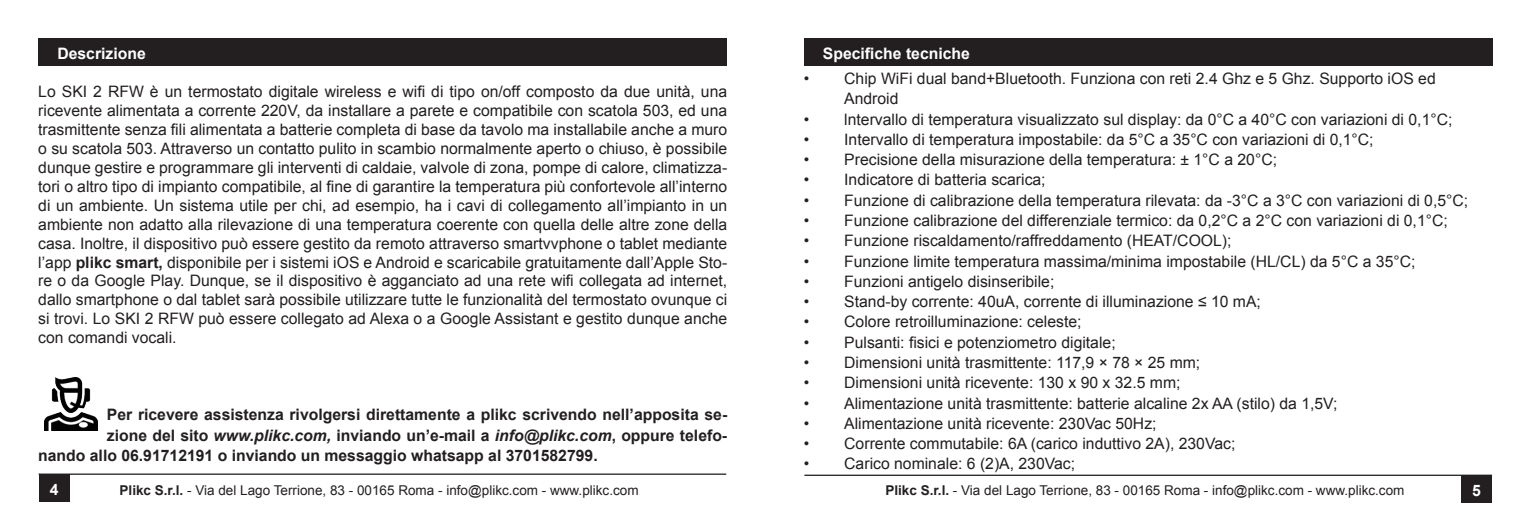
<style>
.page{position:relative;width:1531px;height:511px;background:#fff}
.page>*{position:absolute;margin:0;border:0;box-sizing:border-box;transform-origin:0 0}
.t1{font:15.75px/18.9px "Arial";color:#231f20;text-align:justify}
.t2{font:700 15.75px "Arial";color:#231f20}
.t3{font:700 15.75px "Arial";color:#fff}
.t4{font:13.5px "Arial";color:#231f20}
.s1{font-weight:700}
.s2{font-style:italic}
</style>
<div class="page">
<hr style="left:39px;top:473px;width:687px;height:1px;background:#000">
<div style="left:39px;top:474px;width:31px;height:27px;background:#231f20"></div>
<hr style="left:804px;top:474px;width:688px;height:1px;background:#000">
<div style="left:1461px;top:475px;width:31px;height:27px;background:#231f20"></div>
<div style="left:38px;top:39px;width:689px;height:27px;background:#231f20"></div>
<img style="left:45px;top:377px;width:53px;height:53px">
<div style="left:804px;top:39px;width:688px;height:27px;background:#231f20"></div>
<p class="t3" style="left:57px;top:48px;width:90px">Descrizione</p>
<p class="t1" style="left:38px;top:83px;width:690px">Lo SKI 2 RFW è un termostato digitale wireless e wifi di tipo on/off composto da due unità, una ricevente alimentata a corrente 220V, da installare a parete e compatibile con scatola 503, ed una trasmittente senza fili alimentata a batterie completa di base da tavolo ma installabile anche a muro o su scatola 503. Attraverso un contatto pulito in scambio normalmente aperto o chiuso, è possibile dunque gestire e programmare gli interventi di caldaie, valvole di zona, pompe di calore, climatizza&shy;tori o altro tipo di impianto compatibile, al fine di garantire la temperatura più confortevole all’interno di un ambiente. Un sistema utile per chi, ad esempio, ha i cavi di collegamento all’impianto in un ambiente non adatto alla rilevazione di una temperatura coerente con quella delle altre zone della casa. Inoltre, il dispositivo può essere gestito da remoto attraverso smartvvphone o tablet mediante l’app <span class="s1">plikc smart,</span> disponibile per i sistemi iOS e Android e scaricabile gratuitamente dall’Apple Sto&shy;re o da Google Play. Dunque, se il dispositivo è agganciato ad una rete wifi collegata ad internet, dallo smartphone o dal tablet sarà possibile utilizzare tutte le funzionalità del termostato ovunque ci si trovi. Lo SKI 2 RFW può essere collegato ad Alexa o a Google Assistant e gestito dunque anche con comandi vocali.</p>
<p class="t2" style="left:107px;top:408px;width:622px">Per ricevere assistenza rivolgersi direttamente a plikc scrivendo nell’apposita se-</p>
<p class="t2" style="left:107px;top:428px;width:622px">zione del sito <span class="s2">www.plikc.com,</span> inviando un’e-mail a <span class="s2">info@plikc.com</span>, oppure telefo-</p>
<p class="t2" style="left:38px;top:449px;width:561px">nando allo 06.91712191 o inviando un messaggio whatsapp al 3701582799.</p>
<p class="t3" style="left:823px;top:48px;width:149px">Specifiche tecniche</p>
<p class="t1" style="left:844px;top:70px;width:593px;line-height:20.2px;text-indent:-40px">• Chip WiFi dual band+Bluetooth. Funziona con reti 2.4 Ghz e 5 Ghz. Supporto iOS ed<br>Android</p>
<p class="t1" style="left:804px;top:111px;width:650px">• lntervallo di temperatura visualizzato sul display: da 0°C a 40°C con variazioni di 0,1°C;</p>
<p class="t1" style="left:804px;top:131px;width:571px">• Intervallo di temperatura impostabile: da 5°C a 35°C con variazioni di 0,1°C;</p>
<p class="t1" style="left:804px;top:151px;width:475px">• Precisione della misurazione della temperatura: ± 1°C a 20°C;</p>
<p class="t1" style="left:804px;top:172px;width:243px">• Indicatore di batteria scarica;</p>
<p class="t1" style="left:804px;top:192px;width:666px">• Funzione di calibrazione della temperatura rilevata: da -3°C a 3°C con variazioni di 0,5°C;</p>
<p class="t1" style="left:804px;top:212px;width:645px">• Funzione calibrazione del differenziale termico: da 0,2°C a 2°C con variazioni di 0,1°C;</p>
<p class="t1" style="left:804px;top:232px;width:429px">• Funzione riscaldamento/raffreddamento (HEAT/COOL);</p>
<p class="t1" style="left:804px;top:253px;width:613px">• Funzione limite temperatura massima/minima impostabile (HL/CL) da 5°C a 35°C;</p>
<p class="t1" style="left:804px;top:273px;width:252px">• Funzioni antigelo disinseribile;</p>
<p class="t1" style="left:804px;top:293px;width:459px">• Stand-by corrente: 40uA, corrente di illuminazione ≤ 10 mA;</p>
<p class="t1" style="left:804px;top:313px;width:279px">• Colore retroilluminazione: celeste;</p>
<p class="t1" style="left:804px;top:334px;width:313px">• Pulsanti: fisici e potenziometro digitale;</p>
<p class="t1" style="left:804px;top:354px;width:398px">• Dimensioni unità trasmittente: 117,9 × 78 × 25 mm;</p>
<p class="t1" style="left:804px;top:374px;width:378px">• Dimensioni unità ricevente: 130 x 90 x 32.5 mm;</p>
<p class="t1" style="left:804px;top:394px;width:535px">• Alimentazione unità trasmittente: batterie alcaline 2x AA (stilo) da 1,5V;</p>
<p class="t1" style="left:804px;top:415px;width:354px">• Alimentazione unità ricevente: 230Vac 50Hz;</p>
<p class="t1" style="left:804px;top:435px;width:433px">• Corrente commutabile: 6A (carico induttivo 2A), 230Vac;</p>
<p class="t1" style="left:804px;top:455px;width:273px">• Carico nominale: 6 (2)A, 230Vac;</p>
<p class="t3" style="left:50px;top:483px;width:10px">4</p>
<p class="t4" style="left:120px;top:484px;width:520px"><span class="s1">Plikc S.r.l.</span> - Via del Lago Terrione, 83 - 00165 Roma - info@plikc.com - www.plikc.com</p>
<p class="t4" style="left:885px;top:484px;width:520px"><span class="s1">Plikc S.r.l.</span> - Via del Lago Terrione, 83 - 00165 Roma - info@plikc.com - www.plikc.com</p>
<p class="t3" style="left:1472px;top:484px;width:10px">5</p>
</div>
